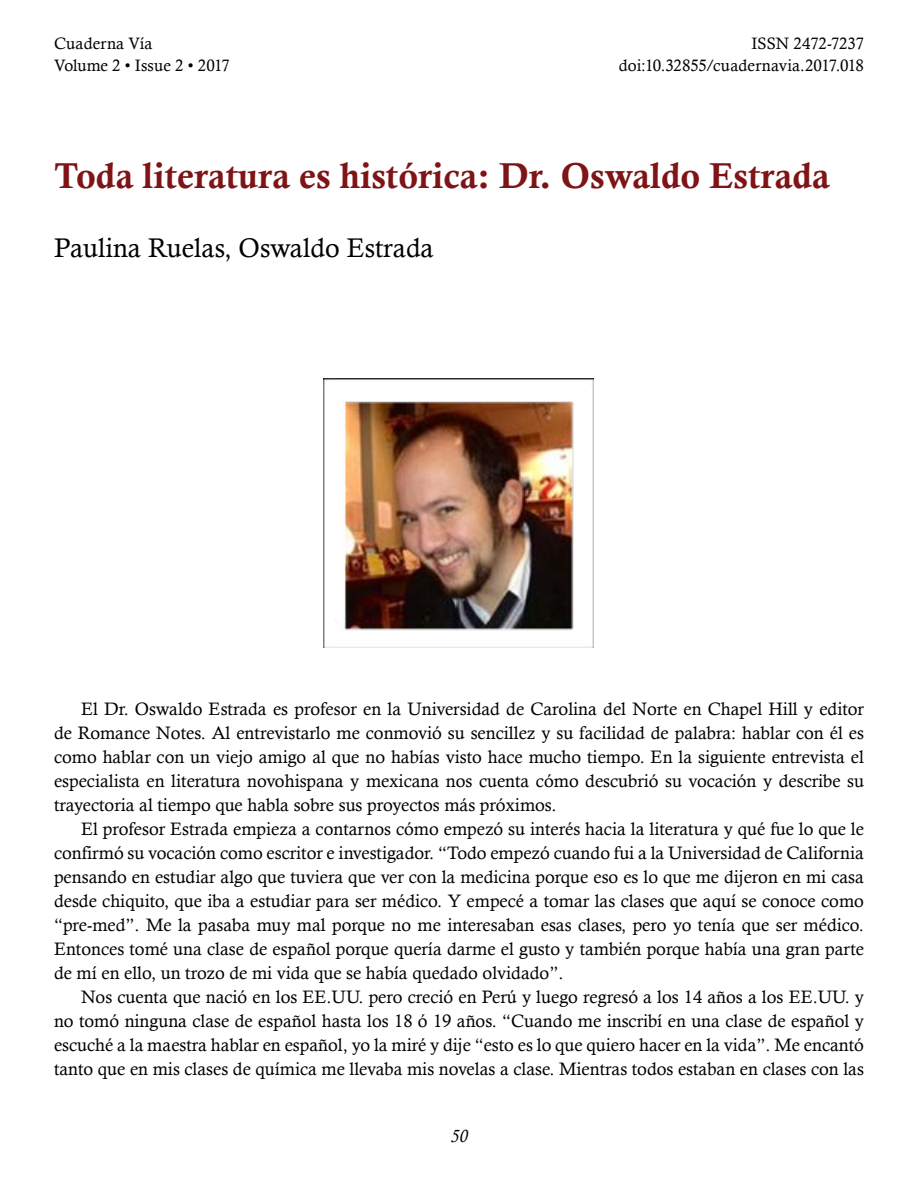
<style>
.page{position:relative;width:918px;height:1188px;background:#fff}
.page>*{position:absolute;margin:0;border:0;box-sizing:border-box;transform-origin:0 0}
.t1{font:36px "Calis MT Bol";color:#7e1416}
.t2{font:27px "Calisto";color:#000}
.t3{font:18px/24px "Calisto";color:#000;text-align:justify}
.t4{font:italic 18px "Calisto";color:#000}
.t5{font:16.5px "Calisto";letter-spacing:.005em;color:#000}
</style>
<div class="page">
<img style="left:323px;top:378px;width:271px;height:270px">
<p class="t5" style="left:54px;top:34px;width:100px">Cuaderna Vía</p>
<p class="t5" style="left:751px;top:34px;width:114px">ISSN 2472-7237</p>
<p class="t5" style="left:54px;top:56px;width:177px">Volume 2 • Issue 2 • 2017</p>
<p class="t5" style="left:619px;top:56px;width:247px">doi:10.32855/cuadernavia.2017.018</p>
<h1 class="t1" style="left:54px;top:155px;width:777px">Toda literatura es histórica: Dr. Oswaldo Estrada</h1>
<h2 class="t2" style="left:54px;top:232px;width:381px">Paulina Ruelas, Oswaldo Estrada</h2>
<p class="t3" style="left:54px;top:696px;width:812px;text-indent:27px">El Dr. Oswaldo Estrada es profesor en la Universidad de Carolina del Norte en Chapel Hill y editor de Romance Notes. Al entrevistarlo me conmovió su sencillez y su facilidad de palabra: hablar con él es como hablar con un viejo amigo al que no habías visto hace mucho tiempo. En la siguiente entrevista el especialista en literatura novohispana y mexicana nos cuenta cómo descubrió su vocación y describe su trayectoria al tiempo que habla sobre sus proyectos más próximos.</p>
<p class="t3" style="left:54px;top:816px;width:812px;text-indent:27px">El profesor Estrada empieza a contarnos cómo empezó su interés hacia la literatura y qué fue lo que le confirmó su vocación como escritor e investigador. “Todo empezó cuando fui a la Universidad de California pensando en estudiar algo que tuviera que ver con la medicina porque eso es lo que me dijeron en mi casa desde chiquito, que iba a estudiar para ser médico. Y empecé a tomar las clases que aquí se conoce como “pre-med”. Me la pasaba muy mal porque no me interesaban esas clases, pero yo tenía que ser médico.<br>Entonces tomé una clase de español porque quería darme el gusto y también porque había una gran parte de mí en ello, un trozo de mi vida que se había quedado olvidado”.</p>
<p class="t3" style="left:54px;top:984px;width:812px;text-indent:27px">Nos cuenta que nació en los EE.UU. pero creció en Perú y luego regresó a los 14 años a los EE.UU. y no tomó ninguna clase de español hasta los 18 ó 19 años. “Cuando me inscribí en una clase de español y escuché a la maestra hablar en español, yo la miré y dije “esto es lo que quiero hacer en la vida”. Me encantó tanto que en mis clases de química me llevaba mis novelas a clase. Mientras todos estaban en clases con las</p>
<p class="t4" style="left:451px;top:1126px;width:18px">50</p>
</div>
